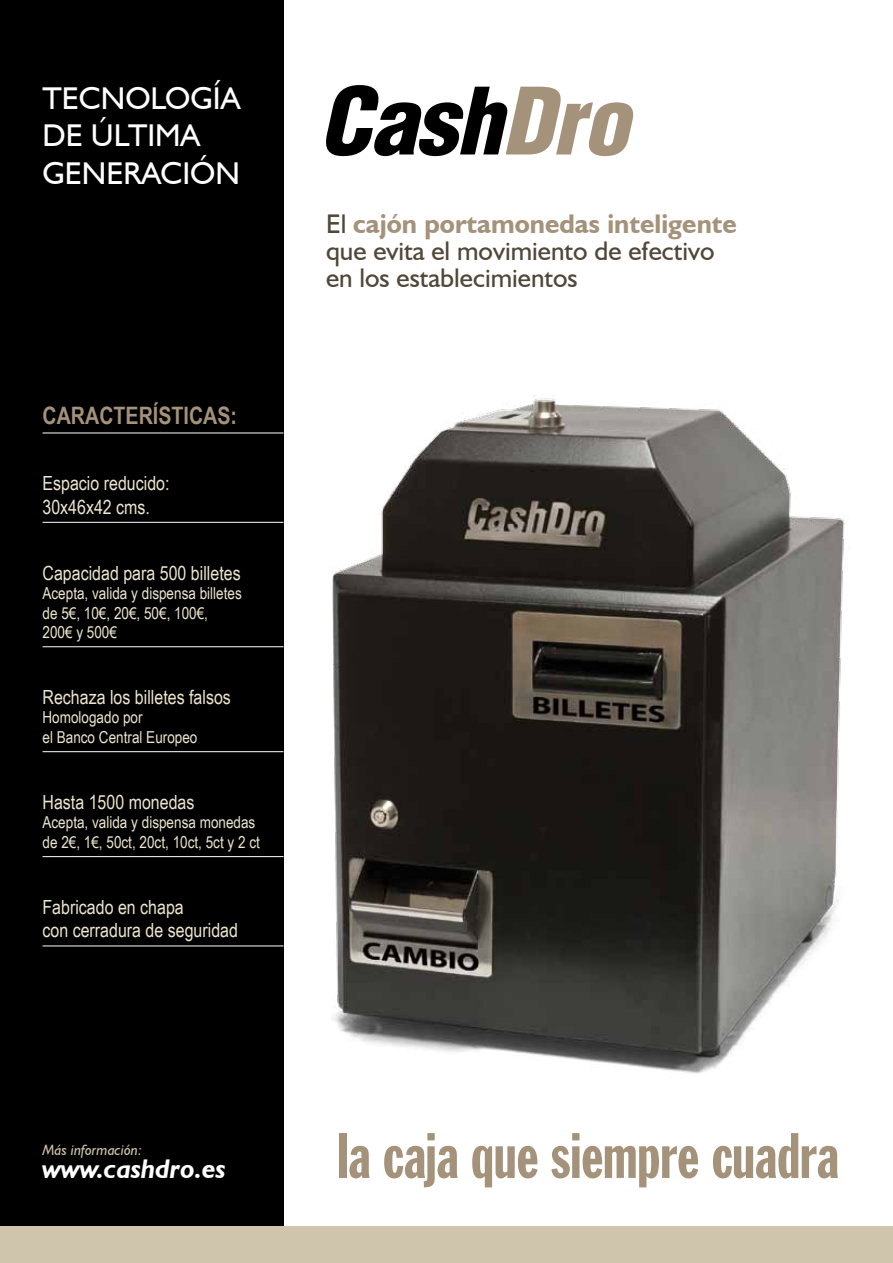
<style>
.page{position:relative;width:893px;height:1263px;background:#fff}
.page>*{position:absolute;margin:0;border:0;box-sizing:border-box;transform-origin:0 0}
.t1{font:63px "Franklin Gothic Extra Cond";color:#a4927a}
.t2{font:31.5px/37.2px "Humanist 521 BT";color:#fff}
.t3{font:27px/27px "Humanist 521 BT";color:#514738}
.t4{font:italic 700 27px "Humanist 521 BT";color:#fff}
.t5{font:700 24px "Arial Narrow";color:#a4927a}
.t6{font:19.5px/23.4px "Arial Narrow";color:#ede5ce}
.t7{font:16.5px/19.5px "Arial Narrow";color:#ede5ce}
.t8{font:italic 15px "Humanist 521 BT";color:#cfc4ac}
.s1{font-weight:700;color:#a4927a}
</style>
<div class="page">
<div style="left:0;top:0;width:283px;height:1263px;background:#000"></div>
<hr style="left:43px;top:433px;width:240px;height:1px;background:#fff">
<hr style="left:43px;top:522px;width:240px;height:1px;background:#fff">
<hr style="left:43px;top:646px;width:240px;height:1px;background:#fff">
<hr style="left:43px;top:751px;width:240px;height:1px;background:#fff">
<hr style="left:43px;top:856px;width:240px;height:1px;background:#fff">
<hr style="left:43px;top:946px;width:240px;height:1px;background:#fff">
<div style="left:0;top:1227px;width:893px;height:36px;background:#cfc4ac"></div>
<img style="left:332px;top:395px;width:513px;height:678px">
<svg style="left:326px;top:85px;width:308px;height:71px"></svg>
<h2 class="t2" style="left:43px;top:79px;width:199px">tecnología de última gene</h2>
<h2 class="t2" style="left:124px;top:154px;width:109px">ración</h2>
<h3 class="t5" style="left:43px;top:398px;width:196px">CARACTERÍSTICAS:</h3>
<p class="t6" style="left:43px;top:471px;width:129px">Espacio reducido:<br>30x46x42 cms.</p>
<p class="t6" style="left:43px;top:560px;width:200px">Capacidad para 500 billetes</p>
<p class="t7" style="left:43px;top:583px;width:201px">Acepta, valida y dispensa billetes de 5€, 10€, 20€, 50€, 100€,<br>200€ y 500€</p>
<p class="t6" style="left:43px;top:685px;width:190px">Rechaza los billetes falsos</p>
<p class="t7" style="left:43px;top:707px;width:156px">Homologado por<br>el Banco Central Europeo</p>
<p class="t6" style="left:43px;top:790px;width:154px">Hasta 1500 monedas</p>
<p class="t7" style="left:43px;top:812px;width:219px">Acepta, valida y dispensa monedas de 2€, 1€, 50ct, 20ct, 10ct, 5ct y 2 ct</p>
<p class="t6" style="left:43px;top:894px;width:197px">Fabricado en chapa<br>con cerradura de seguridad</p>
<h3 class="t3" style="left:326px;top:210px;width:412px">El <span class="s1">cajón portamonedas inteligente </span>que evita el movimiento de efectivo en los establecimientos</h3>
<p class="t8" style="left:43px;top:1141px;width:101px">Más información:</p>
<h3 class="t4" style="left:43px;top:1152px;width:185px">www.cashdro.es</h3>
<h1 class="t1" style="left:338px;top:1122px;width:502px">la caja que siempre cuadra</h1>
</div>
